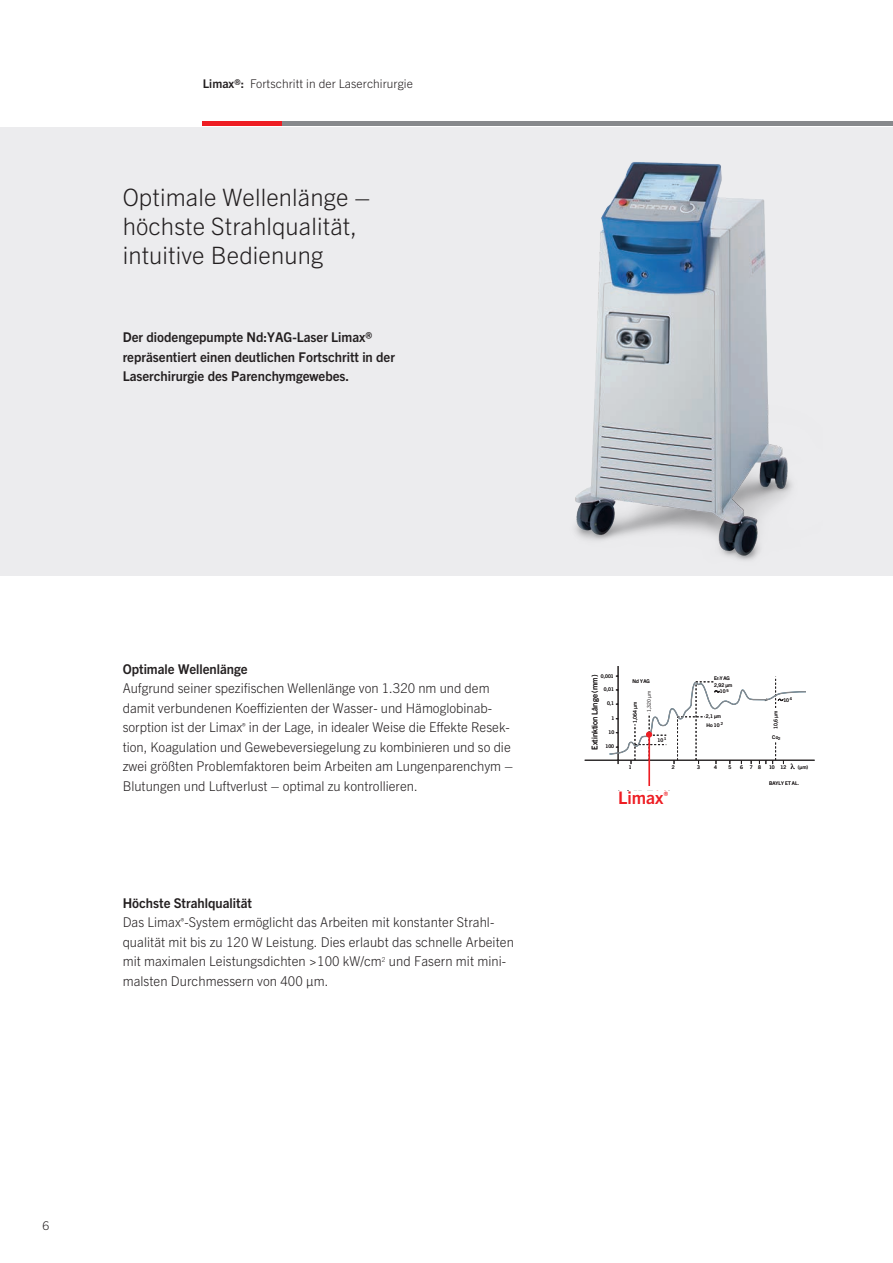
<style>
.page{position:relative;width:893px;height:1263px;background:#fff}
.page>*{position:absolute;margin:0;border:0;box-sizing:border-box;transform-origin:0 0}
.t1{font:300 24px/29.2px "Trade Gothic Next LT Pro";letter-spacing:.005em;color:#231f20}
.t2{font:700 17.25px "Trade Gothic Next LT Pro";letter-spacing:.005em;color:#ee1d23}
.t3{font:300 13.5px/19.5px "Trade Gothic Next LT Pro";color:#231f20}
.t4{font:700 13.5px/19.5px "Trade Gothic Next LT Pro";color:#231f20}
.t5{font:300 12px "Trade Gothic Next LT Pro";letter-spacing:.005em;color:#231f20}
.t6{font:7.8px "Trade Gothic Next LT Pro";color:#231f20}
.t7{font:4.95px/8.2px "Trade Gothic Next LT Pro";color:#231f20}
.t8{font:3.9px "Trade Gothic Next LT Pro";color:#231f20}
.s1{font-weight:700}
</style>
<div class="page">
<hr style="left:203px;top:121px;width:80px;height:4px;background:#ee1d23">
<hr style="left:283px;top:121px;width:610px;height:4px;background:#87898c">
<div style="left:0;top:128px;width:893px;height:448px;background:#ececee"></div>
<img style="left:575px;top:162px;width:217px;height:398px">
<hr style="left:585px;top:760px;width:230px;height:1px;background:#231f20">
<hr style="left:618px;top:666px;width:1px;height:98px;background:#231f20">
<hr style="left:648px;top:734px;width:2px;height:52px;background:#ee1d23">
<svg style="left:608px;top:676px;width:199px;height:93px"></svg>
<p class="t5" style="left:203px;top:75px;width:212px"><span class="s1">Limax®:</span> Fortschritt in der Laserchirurgie</p>
<h1 class="t1" style="left:123px;top:181px;width:249px">Optimale Wellenlänge – höchste Strahlqualität, intuitive Bedienung</h1>
<p class="t4" style="left:123px;top:326px;width:274px">Der diodengepumpte Nd:YAG-Laser Limax® repräsentiert einen deutlichen Fortschritt in der<br>Laserchirurgie des Parenchymgewebes.</p>
<p class="t4" style="left:123px;top:658px;width:126px">Optimale Wellenlänge</p>
<p class="t3" style="left:123px;top:678px;width:392px">Aufgrund seiner spezifischen Wellenlänge von 1.320 nm und dem damit verbundenen Koeffizienten der Wasser- und Hämoglobinab&shy;sorption ist der Limax<sup>®</sup> in der Lage, in idealer Weise die Effekte Resek&shy;tion, Koagulation und Gewebeversiegelung zu kombinieren und so die zwei größten Problemfaktoren beim Arbeiten am Lungenparenchym – Blutungen und Luftverlust – optimal zu kontrollieren.</p>
<p class="t3" style="left:123px;top:892px;width:393px"><span class="s1">Höchste Strahlqualität<br></span>Das Limax<sup>®</sup>-System ermöglicht das Arbeiten mit konstanter Strahl&shy;qualität mit bis zu 120 W Leistung. Dies erlaubt das schnelle Arbeiten mit maximalen Leistungsdichten &gt;100 kW/cm<sup>2</sup> und Fasern mit mini&shy;malsten Durchmessern von 400 µm.</p>
<p class="t7" style="left:601px;top:671px;width:14px">0,001</p>
<p class="t7" style="left:604px;top:684px;width:12px">0,01</p>
<p class="t7" style="left:607px;top:699px;width:9px">0,1</p>
<p class="t7" style="left:612px;top:714px;width:4px">1</p>
<p class="t7" style="left:609px;top:728px;width:7px">10</p>
<p class="t6" style="left:589px;top:749px;width:77px;rotate:-90deg">Extinktion Länge (mm)</p>
<p class="t7" style="left:605px;top:742px;width:10px">100</p>
<p class="t7" style="left:633px;top:676px;width:19px">Nd YAG</p>
<p class="t7" style="left:631px;top:723px;width:22px;rotate:-90deg">1,064 μm</p>
<p class="t7" style="left:644px;top:712px;width:22px;rotate:-90deg">1,320 μm</p>
<p class="t7" style="left:714px;top:674px;width:17px">Er:Y AG</p>
<p class="t7" style="left:714px;top:681px;width:20px">2,92 μm</p>
<p class="t7" style="left:720px;top:687px;width:10px">10 <sup>5</sup></p>
<p class="t7" style="left:706px;top:712px;width:19px">2,1 μm<br>Ho 10 <sup>2</sup></p>
<p class="t7" style="left:765px;top:695px;width:4px">≠</p>
<p class="t7" style="left:783px;top:695px;width:10px">10 <sup>4</sup></p>
<p class="t7" style="left:771px;top:729px;width:20px;rotate:-90deg">10,6 μm</p>
<p class="t8" style="left:664px;top:736px;width:4px">1</p>
<p class="t7" style="left:772px;top:732px;width:10px">Co<sub>2</sub></p>
<p class="t7" style="left:657px;top:735px;width:7px">10</p>
<p class="t7" style="left:798px;top:762px;width:12px">(μm)</p>
<p class="t7" style="left:769px;top:779px;width:31px">BAYLY ET AL.</p>
<p class="t7" style="left:672px;top:763px;width:4px">2</p>
<p class="t7" style="left:697px;top:763px;width:4px">3</p>
<p class="t7" style="left:728px;top:763px;width:4px">5</p>
<p class="t7" style="left:740px;top:763px;width:4px">6</p>
<p class="t7" style="left:750px;top:763px;width:13px">7 8</p>
<p class="t7" style="left:769px;top:763px;width:19px">10 12</p>
<p class="t7" style="left:629px;top:763px;width:4px">1</p>
<p class="t7" style="left:714px;top:763px;width:4px">4</p>
<p class="t2" style="left:618px;top:786px;width:52px">Limax<sup>®</sup></p>
<p class="t5" style="left:43px;top:1217px;width:8px">6</p>
</div>
